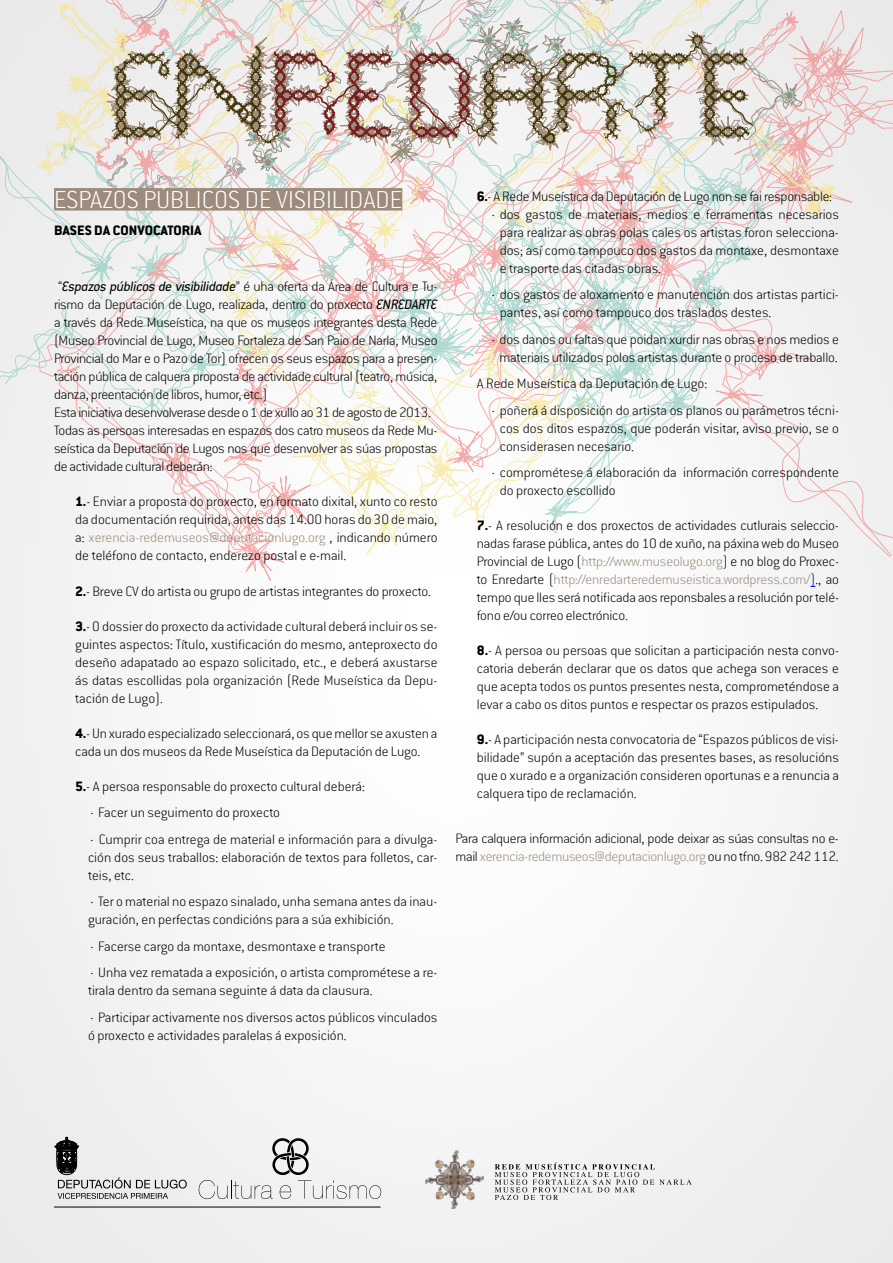
<style>
.page{position:relative;width:893px;height:1263px;background:#fff}
.page>*{position:absolute;margin:0;border:0;box-sizing:border-box;transform-origin:0 0}
.t1{font:300 27px "Conduit ITC Extra";color:#fff}
.t2{font:300 15px/18px "Conduit ITC Extra";color:#000}
.t3{font:300 15px/18px "Conduit ITC Extra";letter-spacing:-.02em;color:#000}
.t4{font:700 15px "Conduit ITC Extra";color:#000}
.s1{font-family:"Conduit ITC";font-weight:400;font-style:italic}
.s2{font-weight:700}
.s3{color:#9d8c7c}
.s4{color:#00f}
</style>
<div class="page">
<img style="left:0;top:418px;width:893px;height:845px">
<svg style="left:836px;top:0;width:27px;height:217px;background:#ece1e1"></svg>
<svg style="left:39px;top:406px;width:568px;height:175px"></svg>
<svg style="left:617px;top:217px;width:276px;height:328px"></svg>
<svg style="left:57px;top:406px;width:541px;height:165px"></svg>
<svg style="left:66px;top:406px;width:521px;height:155px"></svg>
<svg style="left:256px;top:406px;width:334px;height:124px"></svg>
<div style="left:636px;top:236px;width:255px;height:322px;background:#f3f3f3"></div>
<svg style="left:0;top:0;width:836px;height:406px"></svg>
<div style="left:54px;top:188px;width:348px;height:23px;background:#9d8c7c"></div>
<hr style="left:54px;top:1207px;width:327px;height:1px;background:#000">
<svg style="left:199px;top:1138px;width:182px;height:61px"></svg>
<svg style="left:55px;top:1137px;width:132px;height:62px"></svg>
<svg style="left:495px;top:1162px;width:197px;height:38px"></svg>
<img style="left:425px;top:1151px;width:59px;height:58px">
<h1 class="t1" style="left:54px;top:184px;width:350px">ESPAZOS PÚBLICOS DE VISIBILIDADE</h1>
<p class="t4" style="left:54px;top:221px;width:149px">BASES DA CONVOCATORIA</p>
<p class="t3" style="left:54px;top:277px;width:385px">“<span class="s1">Espazos públicos de visibilidade</span>” é uha oferta da Área de Cultura e Tu&shy;rismo da Deputación de Lugo, realizada, dentro do proxecto <span class="s1">ENREDARTE </span>a través da Rede Museística, na que os museos integrantes desta Rede (Museo Provincial de Lugo, Museo Fortaleza de San Paio de Narla, Museo Provincial do Mar e o Pazo de Tor) ofrecen os seus espazos para a presen&shy;tación pública de calquera proposta de actividade cultural (teatro, música, danza, preentación de libros, humor, etc.)<br>Esta iniciativa desenvolverase desde o 1 de xullo ao 31 de agosto de 2013.<br>Todas as persoas interesadas en espazos dos catro museos da Rede Mu&shy;seística da Deputación de Lugos nos que desenvolver as súas propostas de actividade cultural deberán:</p>
<p class="t2" style="left:75px;top:492px;width:364px;text-align:justify"><span class="s2">1.</span>- Enviar a proposta do proxecto, en formato dixital, xunto co resto da documentación requirida, antes das 14.00 horas do 30 de maio, a: <span class="s3">xerencia-redemuseos@deputacionlugo.org</span> , indicando número de teléfono de contacto, enderezo postal e e-mail.</p>
<p class="t2" style="left:75px;top:581px;width:357px"><span class="s2">2.</span>- Breve CV do artista ou grupo de artistas integrantes do proxecto.</p>
<p class="t2" style="left:75px;top:616px;width:364px;text-align:justify"><span class="s2">3.</span>- O dossier do proxecto da actividade cultural deberá incluir os se&shy;guintes aspectos: Título, xustificación do mesmo, anteproxecto do deseño adapatado ao espazo solicitado, etc., e deberá axustarse ás datas escollidas pola organización (Rede Museística da Depu&shy;tación de Lugo).</p>
<p class="t2" style="left:75px;top:723px;width:364px"><span class="s2">4.</span>- Un xurado especializado seleccionará, os que mellor se axusten a cada un dos museos da Rede Museística da Deputación de Lugo.</p>
<p class="t2" style="left:88px;top:772px;width:351px;line-height:26.5px;text-indent:-13px"><span class="s2">5.</span>- A persoa responsable do proxecto cultural deberá:<br>· Facer un seguimento do proxecto<br>· Cumprir coa entrega de material e información para a divulga-</p>
<p class="t2" style="left:88px;top:847px;width:351px">ción dos seus traballos: elaboración de textos para folletos, car&shy;teis, etc.</p>
<p class="t2" style="left:88px;top:892px;width:351px">· Ter o material no espazo sinalado, unha semana antes da inau&shy;guración, en perfectas condicións para a súa exhibición.</p>
<p class="t2" style="left:88px;top:932px;width:351px;line-height:26.5px">· Facerse cargo da montaxe, desmontaxe e transporte<br>· Unha vez rematada a exposición, o artista comprométese a re-</p>
<p class="t2" style="left:88px;top:977px;width:351px;line-height:26.5px">tirala dentro da semana seguinte á data da clausura.<br>· Participar activamente nos diversos actos públicos vinculados</p>
<p class="t2" style="left:88px;top:1025px;width:260px">ó proxecto e actividades paralelas á exposición.</p>
<p class="t3" style="left:477px;top:187px;width:357px"><span class="s2">6.</span>- A Rede Museística da Deputación de Lugo non se fai responsable:</p>
<p class="t2" style="left:489px;top:205px;width:351px">· dos gastos de materiais, medios e ferramentas necesarios</p>
<p class="t2" style="left:500px;top:223px;width:341px">para realizar as obras polas cales os artistas foron selecciona-</p>
<p class="t2" style="left:500px;top:241px;width:341px">dos; así como tampouco dos gastos da montaxe, desmontaxe</p>
<p class="t2" style="left:500px;top:259px;width:163px">e trasporte das citadas obras.</p>
<p class="t2" style="left:500px;top:285px;width:341px;text-indent:-10px">· dos gastos de aloxamento e manutención dos artistas partici&shy;pantes, así como tampouco dos traslados destes.</p>
<p class="t2" style="left:489px;top:330px;width:351px;text-align:center">· dos danos ou faltas que poidan xurdir nas obras e nos medios e materiais utilizados polos artistas durante o proceso de traballo.</p>
<p class="t2" style="left:489px;top:370px;width:351px;line-height:26.5px;text-indent:-13px">A Rede Museística da Deputación de Lugo:<br>· poñerá á disposición do artista os planos ou parámetros técni-</p>
<p class="t2" style="left:500px;top:419px;width:341px">cos dos ditos espazos, que poderán visitar, aviso previo, se o considerasen necesario.</p>
<p class="t2" style="left:500px;top:463px;width:341px;text-indent:-10px">· comprométese á elaboración da información correspondente do proxecto escollido</p>
<p class="t2" style="left:477px;top:516px;width:364px;text-align:justify"><span class="s2">7.</span>- A resolución e dos proxectos de actividades cutlurais seleccio&shy;nadas farase pública, antes do 10 de xuño, na páxina web do Museo Provincial de Lugo (<span class="s3">http://www.museolugo.org</span>) e no blog do Proxec&shy;to Enredarte (<span class="s3">http://enredarteredemuseistica.wordpress.com/</span><span class="s4">)</span>., ao tempo que lles será notificada aos reponsbales a resolución por telé&shy;fono e/ou correo electrónico.</p>
<p class="t2" style="left:477px;top:641px;width:364px;text-align:justify"><span class="s2">8.</span>- A persoa ou persoas que solicitan a participación nesta convo&shy;catoria deberán declarar que os datos que achega son veraces e que acepta todos os puntos presentes nesta, comprometéndose a levar a cabo os ditos puntos e respectar os prazos estipulados.</p>
<p class="t2" style="left:477px;top:730px;width:364px;text-align:justify"><span class="s2">9.</span>- A participación nesta convocatoria de “Espazos públicos de visi&shy;bilidade” supón a aceptación das presentes bases, as resolucións que o xurado e a organización consideren oportunas e a renuncia a calquera tipo de reclamación.</p>
<p class="t3" style="left:455px;top:829px;width:385px">Para calquera información adicional, pode deixar as súas consultas no e&shy;mail <span class="s3">xerencia-redemuseos@deputacionlugo.org</span> ou no tfno. 982 242 112.</p>
</div>
